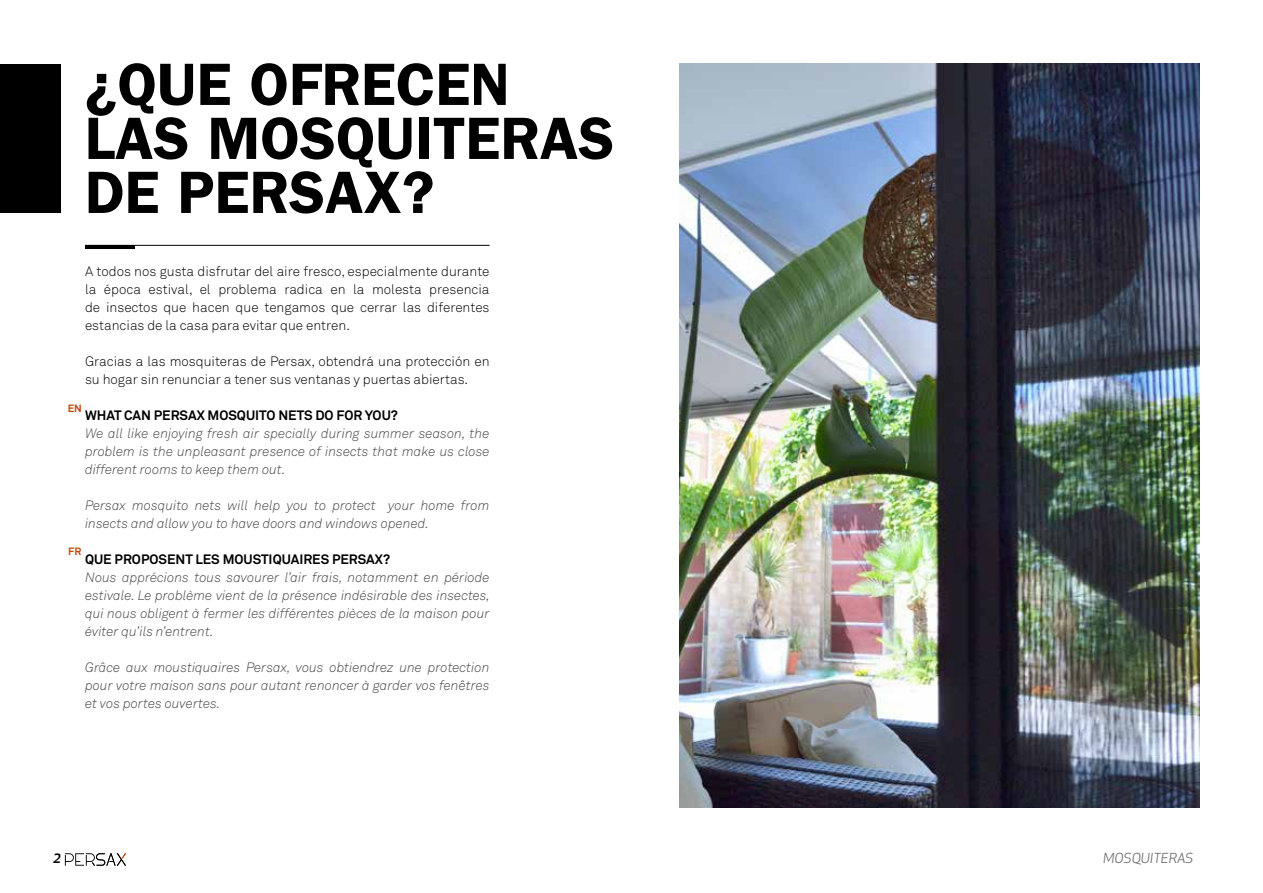
<style>
.page{position:relative;width:1263px;height:893px;background:#fff}
.page>*{position:absolute;margin:0;border:0;box-sizing:border-box;transform-origin:0 0}
.t1{font:600 60px/54px "ITC Franklin Gothic Std";color:#000}
.t2{font:italic 500 15px "Apex New";color:#000}
.t3{font:italic 300 13.5px/18px "Akkurat Std";color:#494948;text-align:justify}
.t4{font:300 13.5px/18px "Akkurat Std";color:#000;text-align:justify}
.t5{font:700 13.5px "Akkurat Std";color:#000}
.t6{font:italic 13.5px "Apex New";color:#6f6f6e}
.t7{font:700 10.5px "Akkurat Std";color:#c54304}
</style>
<div class="page">
<svg style="left:65px;top:853px;width:61px;height:13px"></svg>
<div style="left:0;top:64px;width:61px;height:149px;background:#000"></div>
<hr style="left:85px;top:245px;width:405px;height:1px;background:#000">
<hr style="left:85px;top:245px;width:50px;height:4px;background:#000">
<img style="left:679px;top:64px;width:520px;height:744px">
<h1 class="t1" style="left:85px;top:57px;width:531px">¿QUE OFRECEN<br>LAS MOSQUITERAS<br>DE PERSAX?</h1>
<p class="t4" style="left:85px;top:263px;width:406px">A todos nos gusta disfrutar del aire fresco, especialmente durante la época estival, el problema radica en la molesta presencia de insectos que hacen que tengamos que cerrar las diferentes estancias de la casa para evitar que entren.</p>
<p class="t4" style="left:85px;top:353px;width:406px">Gracias a las mosquiteras de Persax, obtendrá una protección en su hogar sin renunciar a tener sus ventanas y puertas abiertas.</p>
<p class="t5" style="left:85px;top:407px;width:314px">WHAT CAN PERSAX MOSQUITO NETS DO FOR YOU?</p>
<p class="t3" style="left:85px;top:425px;width:406px">We all like enjoying fresh air specially during summer season, the problem is the unpleasant presence of insects that make us close different rooms to keep them out.</p>
<p class="t3" style="left:85px;top:497px;width:406px">Persax mosquito nets will help you to protect your home from insects and allow you to have doors and windows opened.</p>
<p class="t5" style="left:85px;top:551px;width:307px">QUE PROPOSENT LES MOUSTIQUAIRES PERSAX?</p>
<p class="t3" style="left:85px;top:569px;width:407px">Nous apprécions tous savourer l’air frais, notamment en période estivale. Le problème vient de la présence indésirable des insectes, qui nous obligent à fermer les différentes pièces de la maison pour éviter qu’ils n’entrent.</p>
<p class="t3" style="left:85px;top:659px;width:406px">Grâce aux moustiquaires Persax, vous obtiendrez une protection pour votre maison sans pour autant renoncer à garder vos fenêtres et vos portes ouvertes.</p>
<p class="t7" style="left:68px;top:402px;width:16px">EN</p>
<p class="t7" style="left:68px;top:545px;width:15px">FR</p>
<p class="t2" style="left:53px;top:848px;width:9px">2</p>
<p class="t6" style="left:1103px;top:850px;width:92px">MOSQUITERAS</p>
</div>
